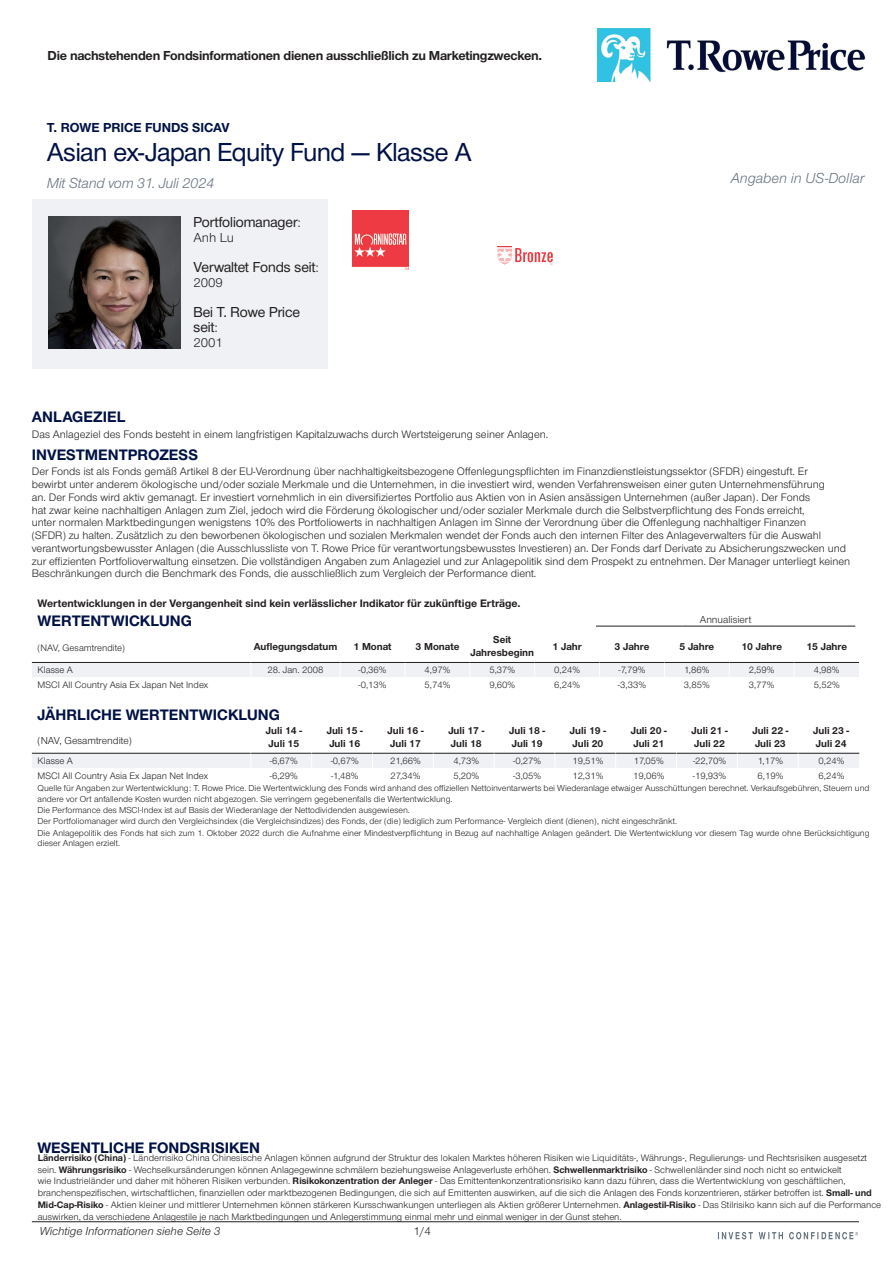
<style>
.page{position:relative;width:893px;height:1263px;background:#fff}
.page>*{position:absolute;margin:0;border:0;box-sizing:border-box;transform-origin:0 0}
.t1{font:500 27px "Nimbus San Nov D";letter-spacing:-.005em;color:#001145}
.t2{font:700 15.75px "Nimbus San Nov";color:#001145}
.t3{font:500 15px/15px "Nimbus San Nov D";color:#231f20}
.t4{font:italic 15px "Nimbus San Nov";letter-spacing:-.01em;color:#65717f}
.t5{font:700 13.5px "Nimbus San Nov";letter-spacing:-.015em;color:#231f20}
.t6{font:700 13.5px "Nimbus San Nov";color:#001145}
.t7{font:13.5px "Nimbus San Nov";color:#231f20}
.t8{font:italic 12px "Nimbus San Nov";color:#231f20}
.t9{font:12px "Nimbus San Nov";color:#231f20}
.t10{font:11.25px/12.8px "Nimbus San Nov";color:#231f20}
.t11{font:700 11.25px "Nimbus San Nov";color:#231f20}
.t12{font:700 10.5px/12.6px "Nimbus San Nov";color:#231f20}
.t13{font:10.5px "Nimbus San Nov";color:#231f20}
.t14{font:9.75px/11.7px "Nimbus San Nov";color:#231f20}
.t15{font:9px/10.9px "Nimbus San Nov";color:#231f20}
.s1{font-family:"Nimbus San Nov";font-weight:400;font-size:13.5px}
.s2{font-weight:700}
</style>
<div class="page">
<div style="left:32px;top:200px;width:295px;height:169px;background:#eff1f4"></div>
<svg style="left:353px;top:210px;width:200px;height:60px"></svg>
<img style="left:49px;top:217px;width:131px;height:132px">
<hr style="left:596px;top:626px;width:86px;height:1px;background:#231f20">
<hr style="left:682px;top:626px;width:87px;height:1px;background:#231f20">
<hr style="left:769px;top:626px;width:86px;height:1px;background:#231f20">
<svg style="left:32px;top:662px;width:828px;height:106px"></svg>
<hr style="left:32px;top:1221px;width:827px;height:1px;background:#231f20">
<svg style="left:718px;top:1232px;width:140px;height:7px"></svg>
<img style="left:597px;top:28px;width:269px;height:53px">
<p class="t5" style="left:48px;top:48px;width:496px">Die nachstehenden Fondsinformationen dienen ausschließlich zu Marketingzwecken.</p>
<p class="t6" style="left:47px;top:120px;width:184px">T. ROWE PRICE FUNDS SICAV</p>
<h1 class="t1" style="left:47px;top:136px;width:427px">Asian ex-Japan Equity Fund — Klasse A</h1>
<h3 class="t4" style="left:47px;top:174px;width:169px">Mit Stand vom 31. Juli 2024</h3>
<h3 class="t3" style="left:193px;top:214px;width:109px">Portfoliomanager<span class="s1">:</span></h3>
<p class="t7" style="left:193px;top:230px;width:42px">Anh Lu</p>
<h3 class="t3" style="left:193px;top:259px;width:127px">Verwaltet Fonds seit<span class="s1">:</span></h3>
<p class="t7" style="left:193px;top:275px;width:31px">2009</p>
<h3 class="t3" style="left:193px;top:304px;width:108px">Bei T. Rowe Price seit<span class="s1">:</span></h3>
<p class="t7" style="left:193px;top:335px;width:31px">2001</p>
<h3 class="t4" style="left:731px;top:170px;width:135px">Angaben in US-Dollar</h3>
<h2 class="t2" style="left:32px;top:407px;width:95px">ANLAGEZIEL</h2>
<p class="t10" style="left:32px;top:428px;width:518px">Das Anlageziel des Fonds besteht in einem langfristigen Kapitalzuwachs durch Wertsteigerung seiner Anlagen.</p>
<h2 class="t2" style="left:32px;top:445px;width:168px">INVESTMENTPROZESS</h2>
<p class="t10" style="left:32px;top:465px;width:820px">Der Fonds ist als Fonds gemäß Artikel 8 der EU-Verordnung über nachhaltigkeitsbezogene Offenlegungspflichten im Finanzdienstleistungssektor (SFDR) eingestuft. Er<br>bewirbt unter anderem ökologische und/oder soziale Merkmale und die Unternehmen, in die investiert wird, wenden Verfahrensweisen einer guten Unternehmensführung<br>an. Der Fonds wird aktiv gemanagt. Er investiert vornehmlich in ein diversifiziertes Portfolio aus Aktien von in Asien ansässigen Unternehmen (außer Japan). Der Fonds<br>hat zwar keine nachhaltigen Anlagen zum Ziel, jedoch wird die Förderung ökologischer und/oder sozialer Merkmale durch die Selbstverpflichtung des Fonds erreicht,<br>unter normalen Marktbedingungen wenigstens 10% des Portfoliowerts in nachhaltigen Anlagen im Sinne der Verordnung über die Offenlegung nachhaltiger Finanzen<br>(SFDR) zu halten. Zusätzlich zu den beworbenen ökologischen und sozialen Merkmalen wendet der Fonds auch den internen Filter des Anlageverwalters für die Auswahl verantwortungsbewusster Anlagen (die Ausschlussliste von T. Rowe Price für verantwortungsbewusstes Investieren) an. Der Fonds darf Derivate zu Absicherungszwecken und zur effizienten Portfolioverwaltung einsetzen. Die vollständigen Angaben zum Anlageziel und zur Anlagepolitik sind dem Prospekt zu entnehmen. Der Manager unterliegt keinen Beschränkungen durch die Benchmark des Fonds, die ausschließlich zum Vergleich der Performance dient.</p>
<p class="t11" style="left:38px;top:596px;width:485px">Wertentwicklungen in der Vergangenheit sind kein verlässlicher Indikator für zukünftige Erträge.</p>
<h2 class="t2" style="left:38px;top:611px;width:156px">WERTENTWICKLUNG</h2>
<p class="t13" style="left:700px;top:613px;width:53px">Annualisiert</p>
<p class="t14" style="left:38px;top:642px;width:89px">(NAV, Gesamtrendite)</p>
<p class="t12" style="left:254px;top:640px;width:85px">Auflegungsdatum</p>
<p class="t12" style="left:353px;top:640px;width:40px">1 Monat</p>
<p class="t12" style="left:416px;top:640px;width:45px">3 Monate</p>
<p class="t12" style="left:470px;top:634px;width:65px;text-align:center">Seit<br>Jahresbeginn</p>
<p class="t12" style="left:553px;top:640px;width:31px">1 Jahr</p>
<p class="t12" style="left:615px;top:640px;width:36px">3 Jahre</p>
<p class="t12" style="left:679px;top:640px;width:36px">5 Jahre</p>
<p class="t12" style="left:741px;top:640px;width:42px">10 Jahre</p>
<p class="t12" style="left:806px;top:640px;width:42px">15 Jahre</p>
<p class="t14" style="left:38px;top:664px;width:37px">Klasse A</p>
<p class="t14" style="left:268px;top:664px;width:57px">28. Jan. 2008</p>
<p class="t14" style="left:359px;top:664px;width:30px">-0,36%</p>
<p class="t14" style="left:425px;top:664px;width:27px">4,97%</p>
<p class="t14" style="left:489px;top:664px;width:27px">5,37%</p>
<p class="t14" style="left:554px;top:664px;width:27px">0,24%</p>
<p class="t14" style="left:618px;top:664px;width:28px">-7,79%</p>
<p class="t14" style="left:684px;top:664px;width:27px">1,86%</p>
<p class="t14" style="left:749px;top:664px;width:27px">2,59%</p>
<p class="t14" style="left:814px;top:664px;width:27px">4,98%</p>
<p class="t14" style="left:38px;top:679px;width:172px">MSCI All Country Asia Ex Japan Net Index</p>
<p class="t14" style="left:359px;top:679px;width:30px">-0,13%</p>
<p class="t14" style="left:425px;top:679px;width:27px">5,74%</p>
<p class="t14" style="left:489px;top:679px;width:27px">9,60%</p>
<p class="t14" style="left:554px;top:679px;width:27px">6,24%</p>
<p class="t14" style="left:618px;top:679px;width:30px">-3,33%</p>
<p class="t14" style="left:684px;top:679px;width:27px">3,85%</p>
<p class="t14" style="left:749px;top:679px;width:27px">3,77%</p>
<p class="t14" style="left:814px;top:679px;width:27px">5,52%</p>
<h2 class="t2" style="left:38px;top:705px;width:244px">JÄHRLICHE WERTENTWICKLUNG</h2>
<p class="t13" style="left:38px;top:734px;width:96px">(NAV, Gesamtrendite)</p>
<p class="t12" style="left:266px;top:724px;width:38px">Juli 14 -<br>Juli 15</p>
<p class="t12" style="left:327px;top:724px;width:38px">Juli 15 -<br>Juli 16</p>
<p class="t12" style="left:387px;top:724px;width:38px">Juli 16 -<br>Juli 17</p>
<p class="t12" style="left:448px;top:724px;width:38px">Juli 17 -<br>Juli 18</p>
<p class="t12" style="left:509px;top:724px;width:38px">Juli 18 -<br>Juli 19</p>
<p class="t12" style="left:570px;top:724px;width:38px">Juli 19 -<br>Juli 20</p>
<p class="t12" style="left:631px;top:724px;width:38px">Juli 20 -<br>Juli 21</p>
<p class="t12" style="left:692px;top:724px;width:38px">Juli 21 -<br>Juli 22</p>
<p class="t12" style="left:752px;top:724px;width:38px">Juli 22 -<br>Juli 23</p>
<p class="t12" style="left:813px;top:724px;width:38px">Juli 23 -<br>Juli 24</p>
<p class="t14" style="left:38px;top:755px;width:37px">Klasse A</p>
<p class="t14" style="left:270px;top:755px;width:30px">-6,67%</p>
<p class="t14" style="left:331px;top:755px;width:30px">-0,67%</p>
<p class="t14" style="left:390px;top:755px;width:32px">21,66%</p>
<p class="t14" style="left:453px;top:755px;width:27px">4,73%</p>
<p class="t14" style="left:513px;top:755px;width:30px">-0,27%</p>
<p class="t14" style="left:572px;top:755px;width:33px">19,51%</p>
<p class="t14" style="left:634px;top:755px;width:32px">17,05%</p>
<p class="t14" style="left:693px;top:755px;width:35px">-22,70%</p>
<p class="t14" style="left:758px;top:755px;width:27px">1,17%</p>
<p class="t14" style="left:818px;top:755px;width:27px">0,24%</p>
<p class="t14" style="left:38px;top:770px;width:172px">MSCI All Country Asia Ex Japan Net Index</p>
<p class="t14" style="left:270px;top:770px;width:30px">-6,29%</p>
<p class="t14" style="left:331px;top:770px;width:29px">-1,48%</p>
<p class="t14" style="left:390px;top:770px;width:32px">27,34%</p>
<p class="t14" style="left:453px;top:770px;width:27px">5,20%</p>
<p class="t14" style="left:513px;top:770px;width:30px">-3,05%</p>
<p class="t14" style="left:572px;top:770px;width:32px">12,31%</p>
<p class="t14" style="left:633px;top:770px;width:33px">19,06%</p>
<p class="t14" style="left:693px;top:770px;width:35px">-19,93%</p>
<p class="t14" style="left:757px;top:770px;width:27px">6,19%</p>
<p class="t14" style="left:818px;top:770px;width:27px">6,24%</p>
<p class="t15" style="left:38px;top:783px;width:833px">Quelle für Angaben zur Wertentwicklung: T. Rowe Price. Die Wertentwicklung des Fonds wird anhand des offiziellen Nettoinventarwerts bei Wiederanlage etwaiger Ausschüttungen berechnet. Verkaufsgebühren, Steuern und andere vor Ort anfallende Kosten wurden nicht abgezogen. Sie verringern gegebenenfalls die Wertentwicklung.<br>Die Performance des MSCI-Index ist auf Basis der Wiederanlage der Nettodividenden ausgewiesen.<br>Der Portfoliomanager wird durch den Vergleichsindex (die Vergleichsindizes) des Fonds, der (die) lediglich zum Performance- Vergleich dient (dienen), nicht eingeschränkt.<br>Die Anlagepolitik des Fonds hat sich zum 1. Oktober 2022 durch die Aufnahme einer Mindestverpflichtung in Bezug auf nachhaltige Anlagen geändert. Die Wertentwicklung vor diesem Tag wurde ohne Berücksichtigung dieser Anlagen erzielt.</p>
<h2 class="t2" style="left:37px;top:1138px;width:224px">WESENTLICHE FONDSRISIKEN</h2>
<p class="t14" style="left:38px;top:1152px;width:845px"><span class="s2">Länderrisiko (China)</span> - Länderrisiko China Chinesische Anlagen können aufgrund der Struktur des lokalen Marktes höheren Risiken wie Liquiditäts-, Währungs-, Regulierungs- und Rechtsrisiken ausgesetzt sein. <span class="s2">Währungsrisiko</span> - Wechselkursänderungen können Anlagegewinne schmälern beziehungsweise Anlageverluste erhöhen. <span class="s2">Schwellenmarktrisiko</span> - Schwellenländer sind noch nicht so entwickelt<br>wie Industrieländer und daher mit höheren Risiken verbunden. <span class="s2">Risikokonzentration der Anleger</span> - Das Emittentenkonzentrationsrisiko kann dazu führen, dass die Wertentwicklung von geschäftlichen, branchenspezifischen, wirtschaftlichen, finanziellen oder marktbezogenen Bedingungen, die sich auf Emittenten auswirken, auf die sich die Anlagen des Fonds konzentrieren, stärker betroffen ist. <span class="s2">Small- und Mid-Cap-Risiko</span> - Aktien kleiner und mittlerer Unternehmen können stärkeren Kursschwankungen unterliegen als Aktien größerer Unternehmen. <span class="s2">Anlagestil-Risiko</span> - Das Stilrisiko kann sich auf die Performance auswirken, da verschiedene Anlagestile je nach Marktbedingungen und Anlegerstimmung einmal mehr und einmal weniger in der Gunst stehen.</p>
<p class="t8" style="left:39px;top:1224px;width:183px">Wichtige Informationen siehe Seite 3</p>
<p class="t9" style="left:414px;top:1224px;width:19px">1/4</p>
</div>
